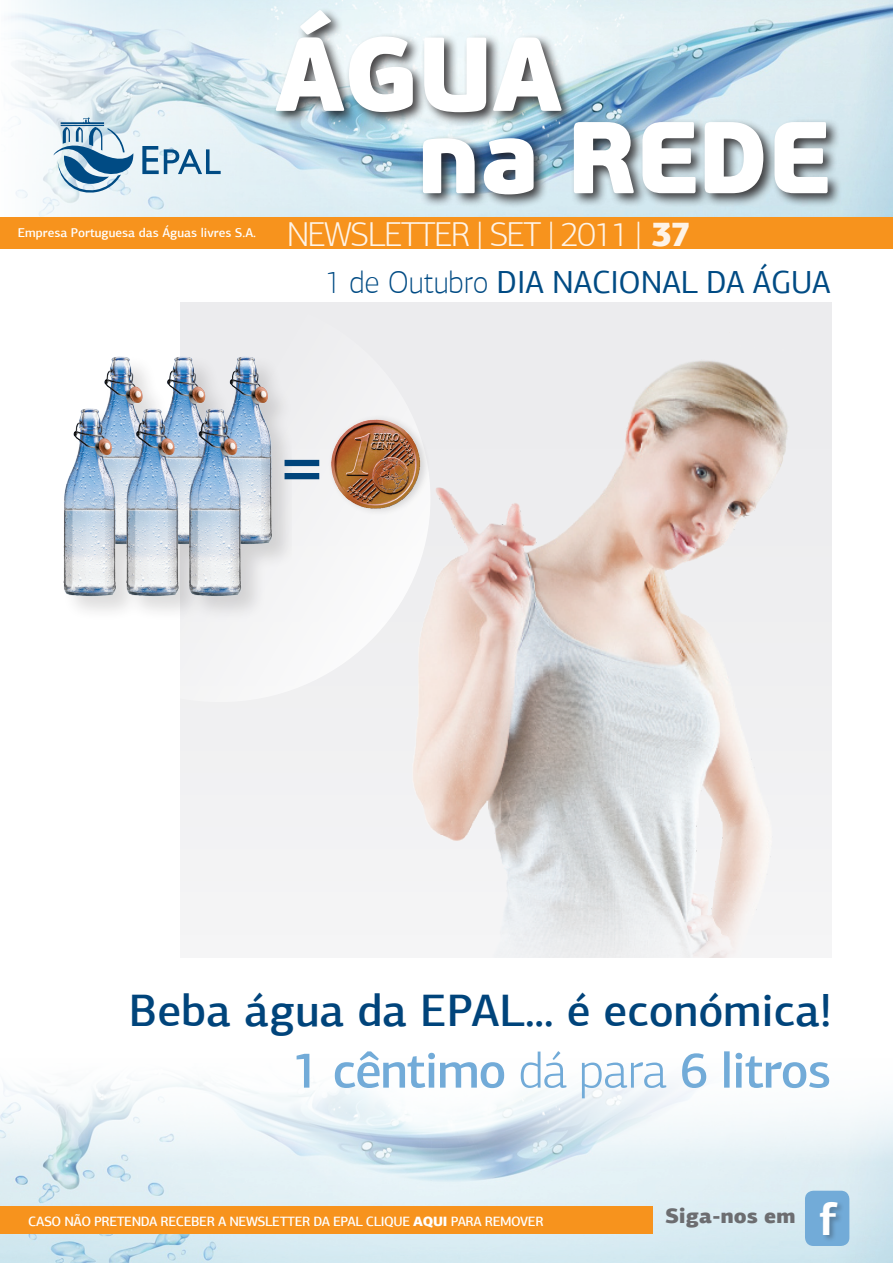
<style>
.page{position:relative;width:893px;height:1263px;background:#fff}
.page>*{position:absolute;margin:0;border:0;box-sizing:border-box;transform-origin:0 0}
.t1{font:900 104.85px "PF Beau Sans Pro";color:#fff}
.t2{font:900 101.7px "PF Beau Sans Pro";letter-spacing:-.02em;color:#fff}
.t3{font:65.25px "Times";color:#00447b}
.t4{font:500 50.85px "PF Agora Sans Pro";letter-spacing:-.025em;color:#72abd8}
.t5{font:500 45.45px "PF Agora Sans Pro";color:#00447b}
.t6{font:300 34.5px "PF Agora Sans Pro";letter-spacing:-.05em;color:#fff}
.t7{font:31.95px "PF Agora Sans Pro";letter-spacing:-.005em;color:#004b84}
.t8{font:900 21px "PF Agora Sans Pro";color:#6c6d70}
.t9{font:500 13.5px "PF Agora Sans Pro";letter-spacing:-.03em;color:#fff}
.t10{font:500 12.75px "PF Agora Sans Pro";color:#fff}
.s1{font-weight:900}
.s2{font-weight:100}
.s3{font-weight:300}
.s4{font-weight:700;font-size:45px;color:#fff}
</style>
<div class="page">
<img style="left:0;top:1080px;width:893px;height:183px">
<img style="left:8px;top:0;width:885px;height:217px">
<div style="left:0;top:217px;width:893px;height:32px;background:#f7931d"></div>
<div style="left:0;top:1206px;width:652px;height:28px;background:#f7931d"></div>
<div style="left:272px;top:6px;width:303px;height:120px;background:#231f20;opacity:.84"></div>
<div style="left:419px;top:118px;width:423px;height:91px;background:#231f20;opacity:.84"></div>
<svg style="left:142px;top:146px;width:79px;height:28px;background:#99bad0"></svg>
<svg style="left:53px;top:117px;width:80px;height:78px;background:#9abad0"></svg>
<div style="left:180px;top:302px;width:652px;height:665px;background:#ececee"></div>
<img style="left:330px;top:361px;width:458px;height:597px">
<div style="left:0;top:958px;width:893px;height:36px;background:#fff"></div>
<div style="left:9px;top:295px;width:421px;height:407px;background:#f8f8f9;border-radius:50%"></div>
<img style="left:63px;top:323px;width:226px;height:289px">
<img style="left:308px;top:397px;width:135px;height:135px">
<div style="left:285px;top:473px;width:34px;height:6px;border:2px solid #00447b"></div>
<div style="left:285px;top:460px;width:34px;height:6px;border:2px solid #00447b"></div>
<div style="left:805px;top:1191px;width:44px;height:55px;background:#72abd8;border-radius:9px"></div>
<div style="left:819px;top:1201px;width:26px;height:41px;background:#231f20;opacity:.31"></div>
<h1 class="t1" style="left:275px;top:6px;width:289px">ÁGUA</h1>
<h2 class="t2" style="left:416px;top:92px;width:416px">na REDE</h2>
<p class="t10" style="left:18px;top:225px;width:240px">Empresa Portuguesa das Águas livres S.A.</p>
<h3 class="t6" style="left:286px;top:214px;width:406px">NEWSLETTER | SET | 2011 | <span class="s1">37</span></h3>
<h3 class="t7" style="left:325px;top:262px;width:507px"><span class="s2">1 de Outubro</span> DIA NACIONAL DA ÁGUA</h3>
<h3 class="t3" style="left:283px;top:403px;width:38px">=</h3>
<h3 class="t5" style="left:129px;top:983px;width:704px">Beba água da EPAL… é económica!</h3>
<h3 class="t4" style="left:292px;top:1039px;width:541px">1 cêntimo <span class="s3">dá para</span> 6 litros</h3>
<p class="t9" style="left:28px;top:1213px;width:517px">CASO NÃO PRETENDA RECEBER A NEWSLETTER DA EPAL CLIQUE <span class="s1">AQUI</span> PARA REMOVER</p>
<h3 class="t8" style="left:665px;top:1202px;width:174px">Siga-nos em <span class="s4">f</span></h3>
</div>
